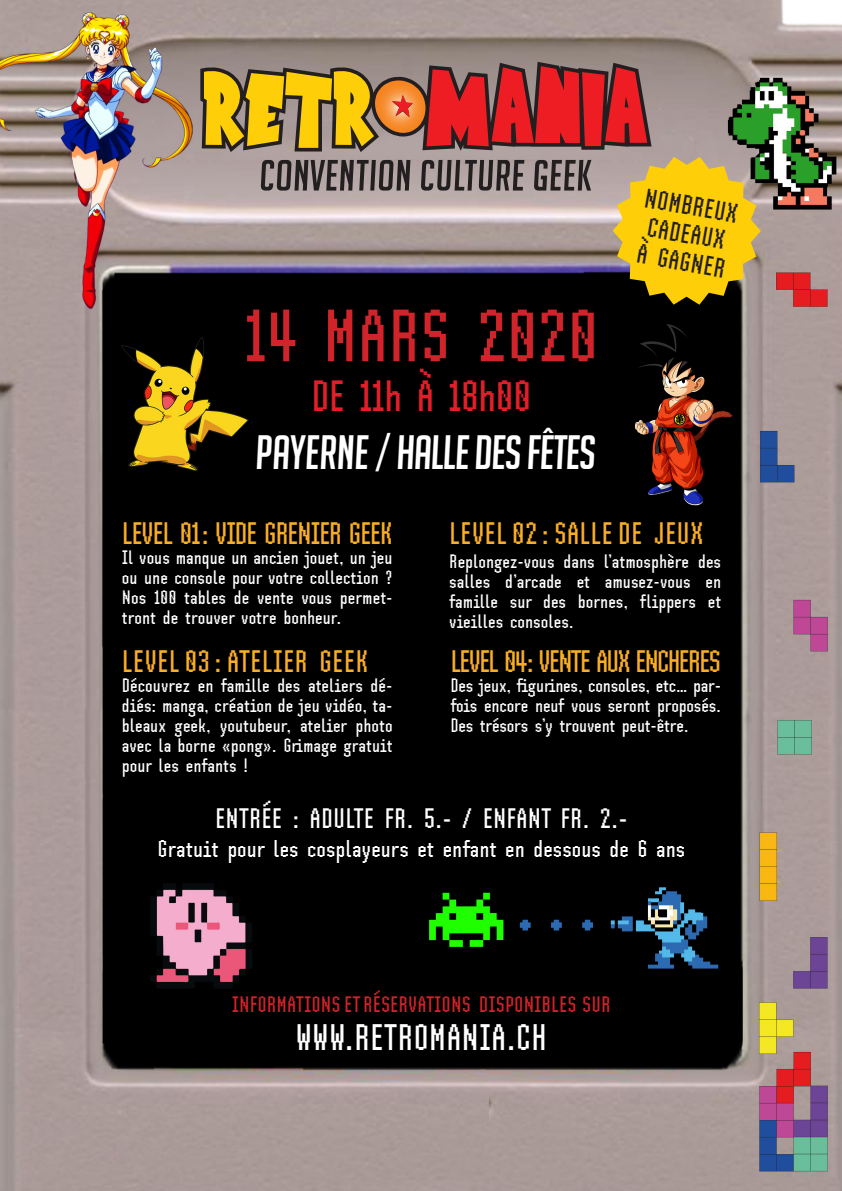
<style>
.page{position:relative;width:842px;height:1191px;background:#fff}
.page>*{position:absolute;margin:0;border:0;box-sizing:border-box;transform-origin:0 0}
.t1{font:76px "SH Pinscher";color:#d1232a}
.t2{font:italic 47px "Big Noodle Titling";letter-spacing:-.02em;color:#fff}
.t3{font:45px "SH Pinscher";letter-spacing:-.02em;color:#e21f29}
.t4{font:38px "SH Pinscher";color:#fff}
.t5{font:32px "SH Pinscher";color:#faae26}
.t6{font:32px "SH Pinscher";letter-spacing:-.07em;color:#faae26}
.t7{font:32px "SH Pinscher";letter-spacing:-.05em;color:#faae26}
.t8{font:29px "SH Pinscher";color:#fff}
.t9{font:28px "SH Pinscher";color:#231f20}
.t10{font:25px "SH Pinscher";color:#fff}
.t11{font:23px "SH Pinscher";color:#d2222a}
.t12{font:20px/20px "SH Pinscher";color:#fff;text-align:justify}
</style>
<div class="page">
<img style="left:0;top:0;width:842px;height:1191px">
<svg style="left:613px;top:157px;width:148px;height:148px;background:#d4b026"></svg>
<svg style="left:200px;top:62px;width:452px;height:90px;background:#918482"></svg>
<svg style="left:204px;top:66px;width:443px;height:82px;background:#ba5f2f"></svg>
<svg style="left:261px;top:160px;width:149px;height:30px;background:#6a6161"></svg>
<svg style="left:421px;top:160px;width:103px;height:30px;background:#706767"></svg>
<svg style="left:534px;top:160px;width:57px;height:30px;background:#6c6363"></svg>
<p class="t1" style="left:244px;top:290px;width:356px">14 MARS 2020</p>
<p class="t3" style="left:311px;top:369px;width:222px">DE 11h À 18h00</p>
<p class="t2" style="left:256px;top:427px;width:341px">PAYERNE / HALLE DES FÊTES</p>
<p class="t9" style="left:648px;top:181px;width:96px;rotate:10deg">NOMBREUX</p>
<p class="t9" style="left:650px;top:210px;width:80px;rotate:10deg">CADEAUX</p>
<p class="t9" style="left:640px;top:237px;width:91px;rotate:10deg">À GAGNER</p>
<p class="t7" style="left:122px;top:514px;width:272px">LEVEL 01: VIDE GRENIER GEEK</p>
<p class="t12" style="left:122px;top:546px;width:272px">Il vous manque un ancien jouet, un jeu ou une console pour votre collection ?<br>Nos 100 tables de vente vous permet&shy;tront de trouver votre bonheur.</p>
<p class="t5" style="left:122px;top:642px;width:248px">LEVEL 03: ATELIER GEEK</p>
<p class="t12" style="left:122px;top:675px;width:272px">Découvrez en famille des ateliers dé&shy;diés: manga, création de jeu vidéo, ta&shy;bleaux geek, youtubeur, atelier photo avec la borne «pong». Grimage gratuit pour les enfants !</p>
<p class="t5" style="left:449px;top:514px;width:256px">LEVEL 02: SALLE DE JEUX</p>
<p class="t12" style="left:449px;top:550px;width:274px">Replongez-vous dans l’atmosphère des salles d’arcade et amusez-vous en famille sur des bornes, flippers et vieilles consoles.</p>
<p class="t6" style="left:450px;top:642px;width:272px">LEVEL 04: VENTE AUX ENCHERES</p>
<p class="t12" style="left:450px;top:675px;width:272px">Des jeux, figurines, consoles, etc… par&shy;fois encore neuf vous seront proposés.<br>Des trésors s’y trouvent peut-être.</p>
<p class="t8" style="left:215px;top:801px;width:414px">ENTRÉE : ADULTE FR. 5.- / ENFANT FR. 2.-</p>
<p class="t10" style="left:157px;top:833px;width:529px">Gratuit pour les cosplayeurs et enfant en dessous de 6 ans</p>
<p class="t11" style="left:232px;top:991px;width:380px">INFORMATIONS ET RÉSERVATIONS DISPONIBLES SUR</p>
<p class="t4" style="left:296px;top:1015px;width:253px">WWW.RETROMANIA.CH</p>
</div>
